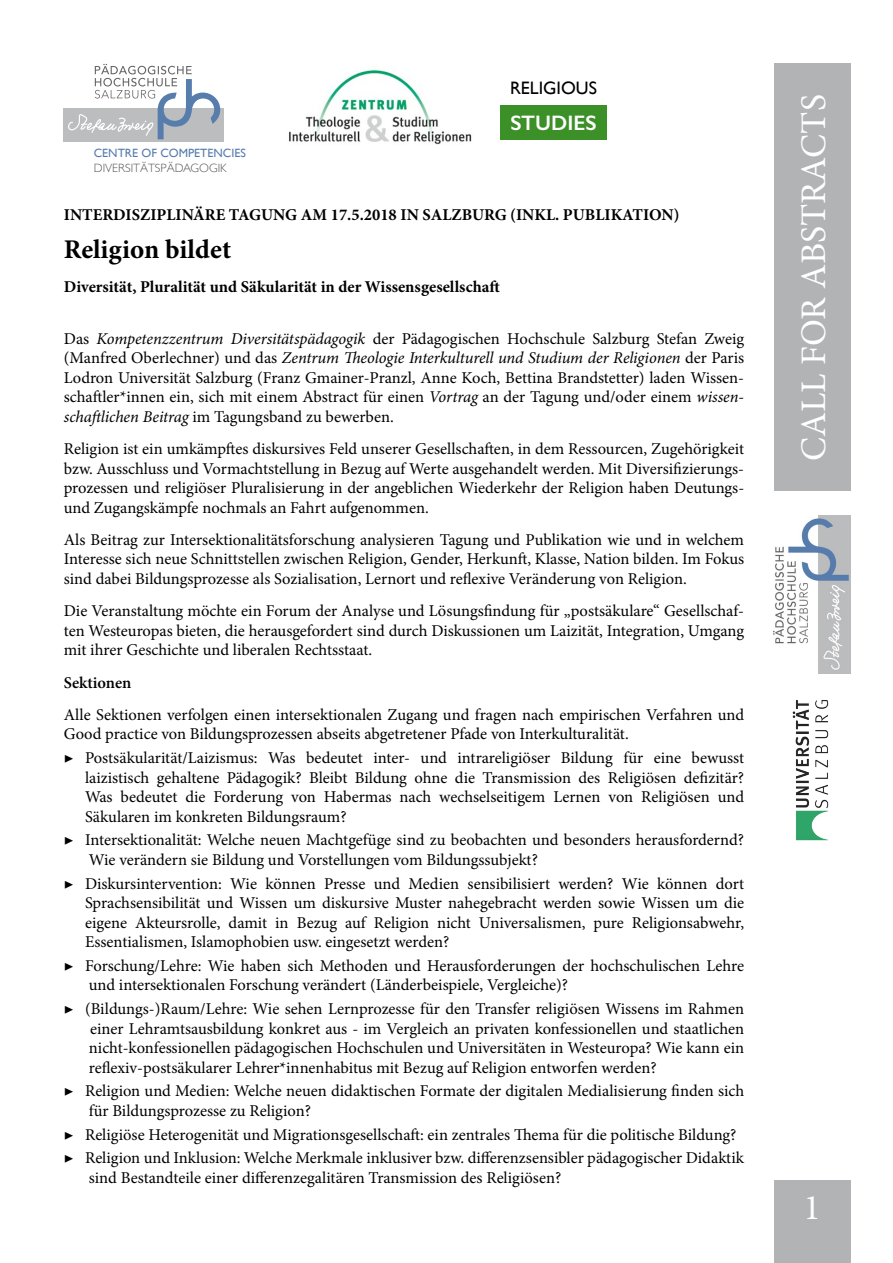
<style>
.page{position:relative;width:893px;height:1263px;background:#fff}
.page>*{position:absolute;margin:0;border:0;box-sizing:border-box;transform-origin:0 0}
.t1{font:36px "Minion Pro";color:#fff}
.t2{font:700 27px "Minion Pro";color:#000}
.t3{font:600 21px "Gill Sans";color:#fff}
.t4{font:18px "Gill Sans";color:#000}
.t5{font:16.5px/19.5px "Minion Pro";color:#000;text-align:justify}
.t6{font:700 16.5px "Minion Pro";color:#000}
.t7{font:600 16.5px "Minion Pro";color:#000}
.t8{font:12px "Gill Sans";color:#577dae}
.t9{font:300 12px "Gill Sans";color:#58585a}
.s1{font-style:italic}
</style>
<div class="page">
<div style="left:774px;top:64px;width:76px;height:427px;background:#b1b3b4"></div>
<img style="left:774px;top:516px;width:76px;height:157px">
<img style="left:792px;top:700px;width:37px;height:141px">
<div style="left:774px;top:1180px;width:76px;height:83px;background:#b1b3b4"></div>
<div style="left:64px;top:109px;width:160px;height:33px;background:#bbbdbe"></div>
<svg style="left:67px;top:64px;width:153px;height:75px"></svg>
<img style="left:289px;top:70px;width:183px;height:75px">
<div style="left:500px;top:105px;width:107px;height:34px;background:#3b9028"></div>
<p class="t8" style="left:94px;top:146px;width:154px">CENTRE OF COMPETENCIES</p>
<p class="t9" style="left:94px;top:161px;width:134px">DIVERSITÄTSPÄDAGOGIK</p>
<p class="t4" style="left:510px;top:78px;width:88px">RELIGIOUS</p>
<p class="t3" style="left:510px;top:110px;width:88px">STUDIES</p>
<p class="t6" style="left:64px;top:203px;width:617px">INTERDISZIPLINÄRE TAGUNG AM 17.5.2018 IN SALZBURG (INKL. PUBLIKATION)</p>
<h2 class="t2" style="left:64px;top:231px;width:169px">Religion bildet</h2>
<p class="t6" style="left:64px;top:275px;width:438px">Diversität, Pluralität und Säkularität in der Wissensgesellschaft</p>
<p class="t5" style="left:64px;top:329px;width:682px">Das <span class="s1">Kompetenzzentrum Diversitätspädagogik</span> der Pädagogischen Hochschule Salzburg Stefan Zweig (Manfred Oberlechner) und das <span class="s1">Zentrum Theologie Interkulturell und Studium der Religionen</span> der Paris Lodron Universität Salzburg (Franz Gmainer-Pranzl, Anne Koch, Bettina Brandstetter) laden Wissen&shy;schaftler*innen ein, sich mit einem Abstract für einen <span class="s1">Vortrag</span> an der Tagung und/oder einem <span class="s1">wissen&shy;schaftlichen Beitrag</span> im Tagungsband zu bewerben.</p>
<p class="t5" style="left:64px;top:439px;width:682px">Religion ist ein umkämpftes diskursives Feld unserer Gesellschaften, in dem Ressourcen, Zugehörigkeit bzw. Ausschluss und Vormachtstellung in Bezug auf Werte ausgehandelt werden. Mit Diversifizierungs&shy;prozessen und religiöser Pluralisierung in der angeblichen Wiederkehr der Religion haben Deutungs&shy;und Zugangskämpfe nochmals an Fahrt aufgenommen.</p>
<p class="t5" style="left:64px;top:530px;width:682px">Als Beitrag zur Intersektionalitätsforschung analysieren Tagung und Publikation wie und in welchem Interesse sich neue Schnittstellen zwischen Religion, Gender, Herkunft, Klasse, Nation bilden. Im Fokus sind dabei Bildungsprozesse als Sozialisation, Lernort und reflexive Veränderung von Religion.</p>
<p class="t5" style="left:64px;top:601px;width:682px">Die Veranstaltung möchte ein Forum der Analyse und Lösungsfindung für „postsäkulare“ Gesellschaf&shy;ten Westeuropas bieten, die herausgefordert sind durch Diskussionen um Laizität, Integration, Umgang mit ihrer Geschichte und liberalen Rechtsstaat.</p>
<p class="t7" style="left:64px;top:671px;width:69px">Sektionen</p>
<p class="t5" style="left:64px;top:705px;width:682px">Alle Sektionen verfolgen einen intersektionalen Zugang und fragen nach empirischen Verfahren und<br>Good practice von Bildungsprozessen abseits abgetretener Pfade von Interkulturalität.</p>
<p class="t5" style="left:85px;top:748px;width:661px;text-indent:-21px">▶ Postsäkularität/Laizismus: Was bedeutet inter- und intrareligiöser Bildung für eine bewusst laizistisch gehaltene Pädagogik? Bleibt Bildung ohne die Transmission des Religiösen defizitär?<br>Was bedeutet die Forderung von Habermas nach wechselseitigem Lernen von Religiösen und Säkularen im konkreten Bildungsraum?</p>
<p class="t5" style="left:89px;top:830px;width:657px;text-indent:-25px">▶ Intersektionalität: Welche neuen Machtgefüge sind zu beobachten und besonders herausfordernd?<br>Wie verändern sie Bildung und Vorstellungen vom Bildungssubjekt?</p>
<p class="t5" style="left:85px;top:874px;width:661px;text-indent:-21px">▶ Diskursintervention: Wie können Presse und Medien sensibilisiert werden? Wie können dort Sprachsensibilität und Wissen um diskursive Muster nahegebracht werden sowie Wissen um die eigene Akteursrolle, damit in Bezug auf Religion nicht Universalismen, pure Religionsabwehr, Essentialismen, Islamophobien usw. eingesetzt werden?</p>
<p class="t5" style="left:89px;top:956px;width:657px;text-indent:-25px">▶ Forschung/Lehre: Wie haben sich Methoden und Herausforderungen der hochschulischen Lehre und intersektionalen Forschung verändert (Länderbeispiele, Vergleiche)?</p>
<p class="t5" style="left:89px;top:999px;width:657px;text-indent:-25px">▶ (Bildungs-)Raum/Lehre: Wie sehen Lernprozesse für den Transfer religiösen Wissens im Rahmen einer Lehramtsausbildung konkret aus - im Vergleich an privaten konfessionellen und staatlichen nicht-konfessionellen pädagogischen Hochschulen und Universitäten in Westeuropa? Wie kann ein reflexiv-postsäkularer Lehrer*innenhabitus mit Bezug auf Religion entworfen werden?</p>
<p class="t5" style="left:89px;top:1081px;width:657px;text-indent:-25px">▶ Religion und Medien: Welche neuen didaktischen Formate der digitalen Medialisierung finden sich für Bildungsprozesse zu Religion?</p>
<p class="t5" style="left:64px;top:1123px;width:682px;line-height:23.7px">▶ Religiöse Heterogenität und Migrationsgesellschaft: ein zentrales Thema für die politische Bildung? ▶ Religion und Inklusion: Welche Merkmale inklusiver bzw. differenzsensibler pädagogischer Didaktik</p>
<p class="t5" style="left:89px;top:1168px;width:474px">sind Bestandteile einer differenzegalitären Transmission des Religiösen?</p>
<h1 class="t1" style="left:790px;top:461px;width:368px;rotate:-90deg">CALL FOR ABSTRACTS</h1>
<h1 class="t1" style="left:803px;top:1183px;width:19px">1</h1>
</div>
